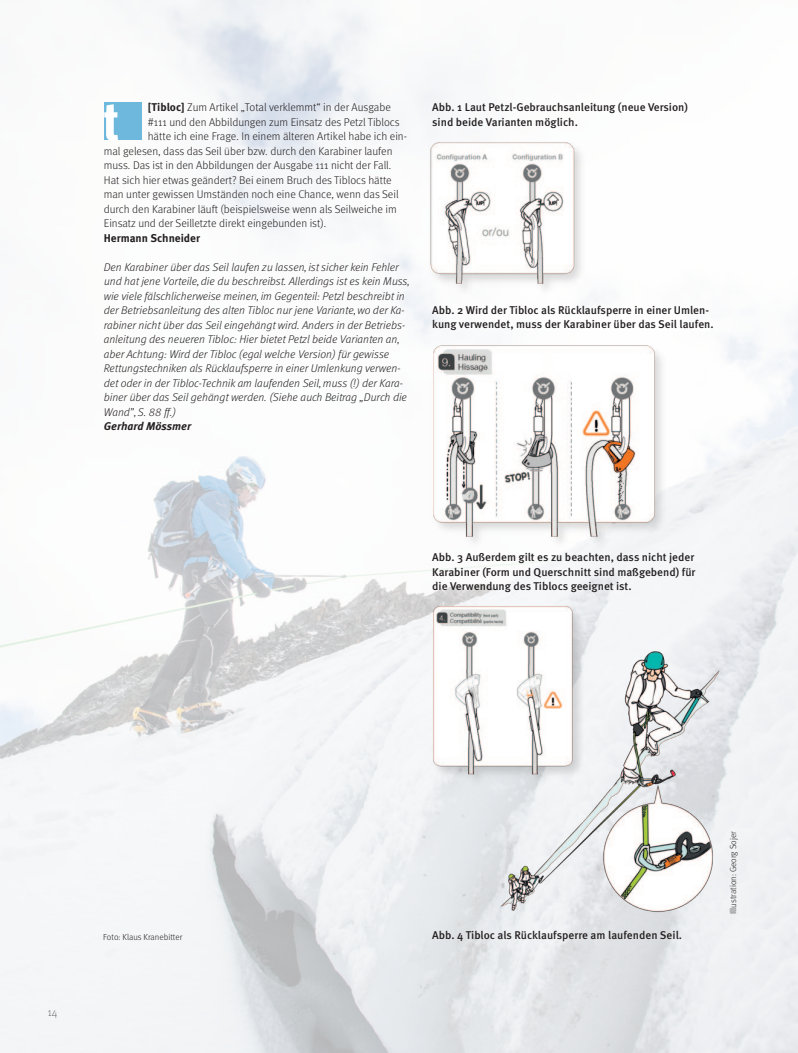
<style>
.page{position:relative;width:798px;height:1053px;background:#fff}
.page>*{position:absolute;margin:0;border:0;box-sizing:border-box;transform-origin:0 0}
.t1{font:700 53.75px "Meta Headline OT Comp";color:#fff}
.t2{font:italic 300 11.25px/14.5px "Meta OT";color:#231f20}
.t3{font:300 11.25px/14.5px "Meta OT";color:#231f20}
.t4{font:500 11.25px "Meta OT";color:#231f20}
.t5{font:700 11.25px "Meta OT";color:#231f20}
.t6{font:italic 700 11.25px "Meta OT";letter-spacing:-.005em;color:#231f20}
.t7{font:100 11.25px "Meta OT";color:#231f20}
.t8{font:300 8.75px "Meta OT";color:#231f20}
.s1{font-weight:700}
</style>
<div class="page">
<img style="left:0;top:0;width:797px;height:1052px">
<img style="left:499px;top:650px;width:222px;height:263px">
<div style="left:104px;top:102px;width:37px;height:38px;background:#6fb8dd"></div>
<img style="left:418px;top:135px;width:187px;height:183px">
<img style="left:428px;top:140px;width:148px;height:152px">
<img style="left:422px;top:331px;width:257px;height:228px">
<img style="left:427px;top:341px;width:234px;height:196px">
<img style="left:418px;top:600px;width:187px;height:200px">
<img style="left:430px;top:605px;width:145px;height:170px">
<p class="t1" style="left:104px;top:102px;width:16px">t</p>
<p class="t4" style="left:432px;top:103px;width:257px">Abb. 1 Laut Petzl-Gebrauchsanleitung (neue Version)</p>
<p class="t3" style="left:148px;top:101px;width:244px"><span class="s1">[Tibloc]</span> Zum Artikel „Total verklemmt“ in der Ausgabe</p>
<p class="t3" style="left:148px;top:115px;width:253px">#111 und den Abbildungen zum Einsatz des Petzl Tiblocs</p>
<p class="t3" style="left:148px;top:130px;width:260px">hätte ich eine Frage. In einem älteren Artikel habe ich ein-</p>
<p class="t3" style="left:104px;top:144px;width:290px">mal gelesen, dass das Seil über bzw. durch den Karabiner laufen</p>
<p class="t3" style="left:104px;top:159px;width:289px">muss. Das ist in den Abbildungen der Ausgabe 111 nicht der Fall.</p>
<p class="t3" style="left:104px;top:173px;width:296px">Hat sich hier etwas geändert? Bei einem Bruch des Tiblocs hätte man unter gewissen Umständen noch eine Chance, wenn das Seil durch den Karabiner läuft (beispielsweise wenn als Seilweiche im Einsatz und der Seilletzte direkt eingebunden ist).</p>
<p class="t5" style="left:104px;top:233px;width:98px">Hermann Schneider</p>
<p class="t2" style="left:104px;top:260px;width:306px">Den Karabiner über das Seil laufen zu lassen, ist sicher kein Fehler und hat jene Vorteile, die du beschreibst. Allerdings ist es kein Muss, wie viele fälschlicherweise meinen, im Gegenteil: Petzl beschreibt in der Betriebsanleitung des alten Tibloc nur jene Variante, wo der Ka&shy;rabiner nicht über das Seil eingehängt wird. Anders in der Betriebs&shy;anleitung des neueren Tibloc: Hier bietet Petzl beide Varianten an, aber Achtung: Wird der Tibloc (egal welche Version) für gewisse</p>
<p class="t2" style="left:104px;top:362px;width:304px">Rettungstechniken als Rücklaufsperre in einer Umlenkung verwen&shy;det oder in der Tibloc-Technik am laufenden Seil, muss (!) der Kara&shy;biner über das Seil gehängt werden. (Siehe auch Beitrag „Durch die Wand”, S. 88 ff.)</p>
<p class="t6" style="left:104px;top:422px;width:89px">Gerhard Mössmer</p>
<p class="t4" style="left:432px;top:117px;width:147px">sind beide Varianten möglich.</p>
<p class="t4" style="left:432px;top:305px;width:278px">Abb. 2 Wird der Tibloc als Rücklaufsperre in einer Umlen-</p>
<p class="t4" style="left:432px;top:320px;width:283px">kung verwendet, muss der Karabiner über das Seil laufen.</p>
<p class="t4" style="left:432px;top:553px;width:263px">Abb. 3 Außerdem gilt es zu beachten, dass nicht jeder</p>
<p class="t4" style="left:432px;top:567px;width:264px">Karabiner (Form und Querschnitt sind maßgebend) für</p>
<p class="t4" style="left:432px;top:582px;width:201px">die Verwendung des Tiblocs geeignet ist.</p>
<p class="t7" style="left:48px;top:1007px;width:11px">14</p>
<p class="t8" style="left:103px;top:933px;width:81px">Foto: Klaus Kranebitter</p>
<p class="t4" style="left:432px;top:930px;width:251px">Abb. 4 Tibloc als Rücklaufsperre am laufenden Seil.</p>
<p class="t8" style="left:729px;top:913px;width:84px;rotate:-90deg">Illustration: Georg Sojer</p>
</div>
